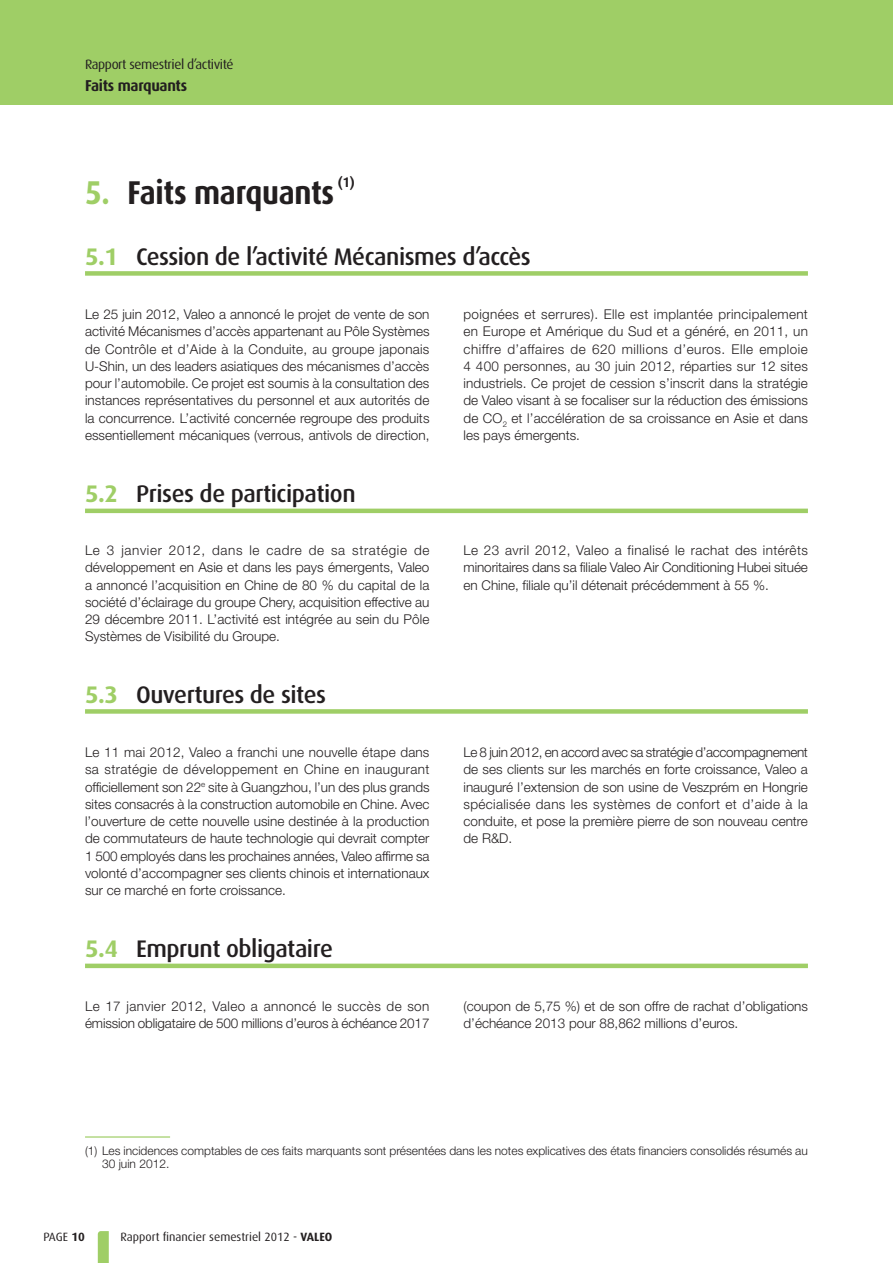
<style>
.page{position:relative;width:893px;height:1263px;background:#fff}
.page>*{position:absolute;margin:0;border:0;box-sizing:border-box;transform-origin:0 0}
.t1{font:700 33px "Dax";letter-spacing:-.01em;color:#231f20;scale:.9 1}
.t2{font:500 24px "Dax";letter-spacing:-.02em;color:#231f20}
.t3{font:700 15.75px "Dax";letter-spacing:-.02em;color:#231f20;scale:.95 1}
.t4{font:700 13.95px "Dax";color:#231f20;scale:.9 1}
.t5{font:300 13.5px/17.2px "Helvetica Neue LT Std";color:#231f20;text-align:justify}
.t6{font:13.5px "Dax";letter-spacing:-.03em;color:#231f20}
.t7{font:300 12px/13.5px "Helvetica Neue LT Std";color:#231f20}
.t8{font:12px "Dax";color:#231f20}
.s1{color:#9fce66}
.s2{font-weight:700;color:#9fce66}
.s3{font-weight:700}
</style>
<div class="page">
<svg style="left:98px;top:1231px;width:11px;height:32px"></svg>
<div style="left:0;top:0;width:892px;height:104px;background:#9fce66"></div>
<hr style="left:85px;top:1136px;width:85px;height:1px;background:#9fce66">
<div style="left:85px;top:271px;width:723px;height:5px;background:#9fce66"></div>
<hr style="left:85px;top:509px;width:723px;height:4px;background:#9fce66">
<div style="left:85px;top:709px;width:723px;height:5px;background:#9fce66"></div>
<hr style="left:85px;top:964px;width:723px;height:4px;background:#9fce66">
<p class="t6" style="left:85px;top:59px;width:150px">Rapport semestriel d’activité</p>
<p class="t3" style="left:85px;top:79px;width:109px">Faits marquants</p>
<h1 class="t1" style="left:85px;top:178px;width:278px"><span class="s1">5.</span> Faits marquants</h1>
<p class="t4" style="left:338px;top:176px;width:20px">(1)</p>
<h2 class="t2" style="left:85px;top:246px;width:447px"><span class="s2">5.1</span> Cession de l’activité Mécanismes d’accès</h2>
<p class="t5" style="left:85px;top:307px;width:346px">Le 25 juin 2012, Valeo a annoncé le projet de vente de son activité Mécanismes d’accès appartenant au Pôle Systèmes de Contrôle et d’Aide à la Conduite, au groupe japonais U-Shin, un des leaders asiatiques des mécanismes d’accès pour l’automobile. Ce projet est soumis à la consultation des instances représentatives du personnel et aux autorités de la concurrence. L’activité concernée regroupe des produits essentiellement mécaniques (verrous, antivols de direction,</p>
<p class="t5" style="left:463px;top:307px;width:346px">poignées et serrures). Elle est implantée principalement en Europe et Amérique du Sud et a généré, en 2011, un chiffre d’affaires de 620 millions d’euros. Elle emploie 4 4 00 personnes, au 30 juin 2012, ré parties sur 12 sites industriels. Ce projet de cession s’inscrit dans la stratégie de Valeo visant à se focaliser sur la réduction des émissions de CO<sub>2</sub> et l’accélération de sa croissance en Asie et dans les pays émergents.</p>
<h2 class="t2" style="left:85px;top:483px;width:272px"><span class="s2">5.2</span> Prises de participation</h2>
<p class="t5" style="left:85px;top:543px;width:346px">Le 3 janvier 2012, dans le cadre de sa stratégie de développement en Asie et dans les pays émergents, Valeo a annoncé l’acquisition en Chine de 80 % du capital de la société d’éclairage du groupe Chery, acquisition effective au 29 décembre 2011. L’activité est intégrée au sein du Pôle Systèmes de Visibilité du Groupe.</p>
<p class="t5" style="left:463px;top:543px;width:346px">Le 23 avril 2012, Valeo a finalisé le rachat des intérêts minoritaires dans sa filiale Valeo Air Conditioning Hubei située en Chine, filiale qu’il détenait précédemment à 55 %.</p>
<h2 class="t2" style="left:85px;top:684px;width:243px"><span class="s2">5.3</span> Ouvertures de sites</h2>
<p class="t5" style="left:85px;top:745px;width:346px">Le 11 mai 2012, Valeo a franchi une nouvelle étape dans sa stratégie de développement en Chine en inaugurant officiellement son 22<sup>e</sup> site à Guangzhou, l’un des plus grands sites consacrés à la construction automobile en Chine. Avec l’ouverture de cette nouvelle usine destinée à la production de commutateurs de haute technologie qui devrait compter 1 500 employés dans les prochaines années, Valeo affirme sa volonté d’accompagner ses clients chinois et internationaux sur ce marché en forte croissance .</p>
<p class="t5" style="left:463px;top:745px;width:346px">Le 8 juin 2012, en accord avec sa stratégie d’accompagnement de ses clients sur les marchés en forte croissance, Valeo a inauguré l’extension de son usine de Veszprém en Hongrie spécialisée dans les systèmes de confort et d’aide à la conduite, et pose la première pierre de son nouveau centre de R&amp;D.</p>
<h2 class="t2" style="left:85px;top:938px;width:249px"><span class="s2">5.4</span> Emprunt obligataire</h2>
<p class="t5" style="left:85px;top:999px;width:346px">Le 17 janvier 2012, Valeo a annoncé le succès de son émission obligataire de 500 millions d’euros à échéance 2017</p>
<p class="t5" style="left:463px;top:999px;width:346px">(coupon de 5,75 %) et de son offre de rachat d’obligations d’échéance 2013 pour 88,862 millions d’euros.</p>
<p class="t7" style="left:102px;top:1145px;width:707px;text-indent:-17px">(1) Les incidences comptables de ces faits marquants sont présentées dans les notes explicatives des états financiers consolidés résumés au<br>30 juin 2012.</p>
<p class="t8" style="left:43px;top:1231px;width:43px">PAGE <span class="s3">10</span></p>
<p class="t8" style="left:120px;top:1232px;width:213px">Rapport financier semestriel 2012 - <span class="s3">VALEO</span></p>
</div>
